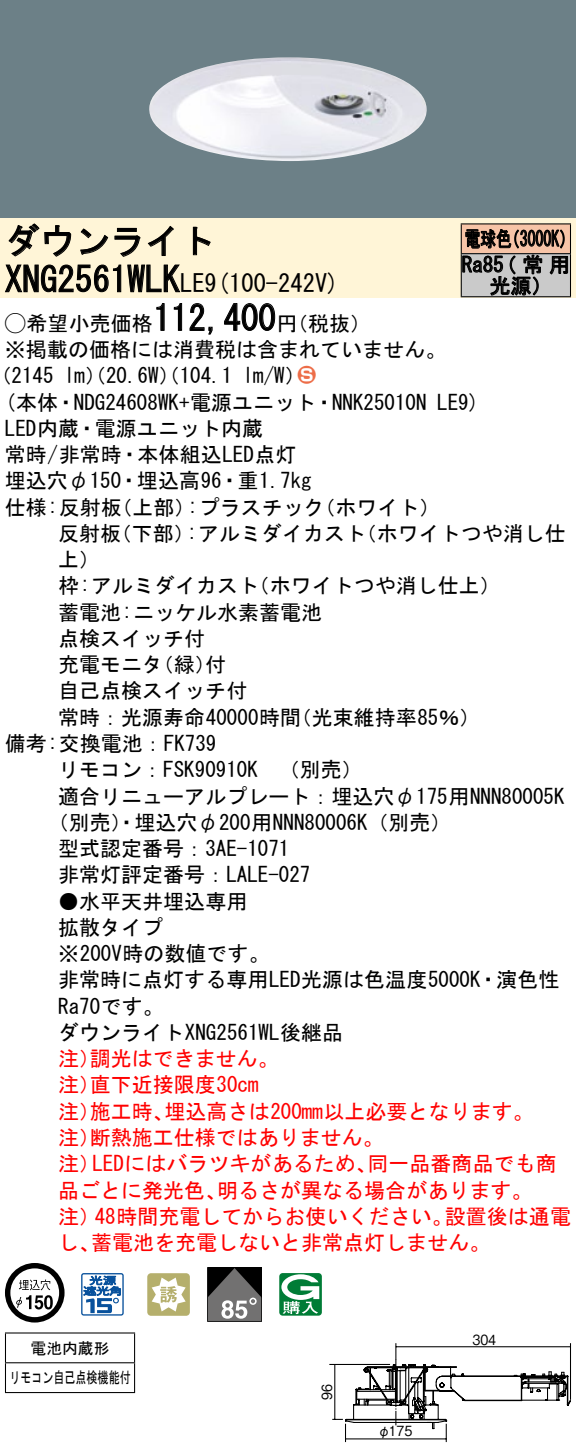
<style>
.page{position:relative;width:576px;height:1452px;background:#fff}
.page>*{position:absolute;margin:0;border:0;box-sizing:border-box;transform-origin:0 0}
.t1{font:35px "MS Gothic";color:#000}
.t2{font:24.5px "MS Gothic";color:#000}
.t3{font:21px/26.2px "MS Gothic";color:#000}
.t4{font:21px/26.2px "MS Gothic";color:#f00}
.t5{font:21px/25.9px "MS Gothic";color:#000;scale:.75 1}
.t6{font:21px "Ford Classification 1";color:#ed6d48}
.t7{font:15.75px/29.8px "MS Gothic";color:#000;text-align:center}
.t8{font:14px "Gothic BBB Pro Medium 90 pv RKSJ H";color:#000;scale:.9 1}
.s1{font-size:24.5px}
.s2{font-family:"Ford Classification 1"}
.s3{color:#fff}
</style>
<div class="page">
<div style="left:0;top:0;width:575px;height:218px;background:#6c8087"></div>
<img style="left:149px;top:57px;width:278px;height:104px">
<div style="left:0;top:218px;width:575px;height:80px;background:#fff5d7"></div>
<svg style="left:8px;top:223px;width:64px;height:34px"></svg>
<svg style="left:80px;top:227px;width:60px;height:30px"></svg>
<svg style="left:147px;top:226px;width:26px;height:30px"></svg>
<svg style="left:192px;top:226px;width:19px;height:30px"></svg>
<svg style="left:5px;top:264px;width:176px;height:29px"></svg>
<svg style="left:156px;top:303px;width:9px;height:28px"></svg>
<svg style="left:173px;top:303px;width:9px;height:28px"></svg>
<svg style="left:189px;top:303px;width:24px;height:32px"></svg>
<svg style="left:224px;top:303px;width:51px;height:28px"></svg>
<svg style="left:5px;top:1263px;width:59px;height:59px"></svg>
<svg style="left:44px;top:1294px;width:9px;height:15px"></svg>
<svg style="left:81px;top:1273px;width:43px;height:42px"></svg>
<svg style="left:147px;top:1273px;width:43px;height:42px"></svg>
<svg style="left:207px;top:1267px;width:55px;height:54px;background:#5c5c5c"></svg>
<svg style="left:279px;top:1273px;width:43px;height:42px"></svg>
<hr style="left:5px;top:1332px;width:130px;height:1px;background:#000">
<hr style="left:5px;top:1361px;width:130px;height:1px;background:#000">
<svg style="left:5px;top:1333px;width:1px;height:58px"></svg>
<svg style="left:134px;top:1333px;width:1px;height:58px"></svg>
<hr style="left:5px;top:1391px;width:130px;height:1px;background:#000">
<hr style="left:460px;top:223px;width:110px;height:1px;background:#000">
<hr style="left:569px;top:224px;width:2px;height:29px;background:#000">
<hr style="left:460px;top:253px;width:110px;height:1px;background:#000">
<hr style="left:569px;top:254px;width:2px;height:42px;background:#000">
<hr style="left:460px;top:296px;width:110px;height:1px;background:#000">
<svg style="left:460px;top:224px;width:108px;height:74px;background:#9d8f86"></svg>
<svg style="left:332px;top:1343px;width:238px;height:98px"></svg>
<hr style="left:329px;top:1363px;width:61px;height:1px;background:#000">
<hr style="left:334px;top:1364px;width:1px;height:54px;background:#000">
<h1 class="t1" style="left:5px;top:223px;width:212px">ダウンライト</h1>
<p class="t2" style="left:204px;top:271px;width:136px">(9 100-242 (V</p>
<h1 class="t1" style="left:5px;top:262px;width:201px">XNG2561WLK<span class="s1">LE</span></h1>
<h1 class="t1" style="left:153px;top:300px;width:124px">112,400</h1>
<p class="t3" style="left:5px;top:309px;width:443px"><span class="s2">A</span>希望小売価格<br>※掲載の価格には消費税は含まれていません。</p>
<p class="t6" style="left:298px;top:364px;width:19px">2<span class="s3">3</span></p>
<p class="t3" style="left:276px;top:310px;width:96px">（円税抜(</p>
<p class="t3" style="left:243px;top:362px;width:64px">l m (W/</p>
<p class="t3" style="left:-9px;top:362px;width:65px">（2145</p>
<p class="t3" style="left:64px;top:362px;width:169px">lm）（20.6 ）（W 104.1</p>
<p class="t5" style="left:495px;top:226px;width:100px;text-indent:-31px">電球色<br>（常用</p>
<p class="t5" style="left:504px;top:226px;width:96px">（3000 (K</p>
<p class="t3" style="left:489px;top:254px;width:64px;line-height:21px;text-indent:-28px">Ra85<br>光源(</p>
<p class="t3" style="left:5px;top:389px;width:423px">(本体・NDG24608WK+電源ユニット・NNK25010N</p>
<p class="t3" style="left:5px;top:415px;width:259px">LED内蔵・電源ユニット内蔵</p>
<p class="t3" style="left:5px;top:441px;width:293px">常時/非常時・本体組込LED点灯</p>
<p class="t3" style="left:5px;top:467px;width:308px">埋込穴φ150・埋込高96・重1.7kg</p>
<p class="t3" style="left:314px;top:494px;width:127px">（ホワイト(</p>
<p class="t3" style="left:187px;top:494px;width:139px">:プラスチック</p>
<p class="t3" style="left:5px;top:494px;width:118px">仕様:反射板</p>
<p class="t3" style="left:111px;top:494px;width:85px">（上部）</p>
<p class="t3" style="left:437px;top:389px;width:44px">LE (9</p>
<p class="t3" style="left:58px;top:520px;width:64px">反射板上(</p>
<p class="t3" style="left:111px;top:520px;width:85px">（下部）</p>
<p class="t3" style="left:187px;top:520px;width:181px">:アルミダイカスト</p>
<p class="t3" style="left:355px;top:520px;width:211px">（ホワイトつや消し仕</p>
<p class="t3" style="left:58px;top:572px;width:202px">枠:アルミダイカスト</p>
<p class="t3" style="left:58px;top:599px;width:265px">蓄電池:ニッケル水素蓄電池</p>
<p class="t3" style="left:58px;top:625px;width:148px">点検スイッチ付</p>
<p class="t3" style="left:153px;top:651px;width:75px">（緑付）</p>
<p class="t3" style="left:248px;top:572px;width:254px">（ホワイトつや消し仕上(</p>
<p class="t3" style="left:58px;top:651px;width:190px">充電モニタ<br>自己点検スイッチ付</p>
<p class="t3" style="left:58px;top:704px;width:244px">常時：光源寿命40000時間</p>
<p class="t3" style="left:5px;top:730px;width:213px">備考:交換電池：FK739</p>
<p class="t3" style="left:268px;top:756px;width:96px">　（別売(</p>
<p class="t3" style="left:290px;top:704px;width:191px">（光束維持率85％(</p>
<p class="t3" style="left:58px;top:756px;width:201px">リモコン：FSK90910K</p>
<p class="t3" style="left:58px;top:782px;width:507px">適合リニューアルプレート：埋込穴φ175用NNN80005K</p>
<p class="t3" style="left:48px;top:809px;width:405px">（別売）・埋込穴φ200用NNN80006 （K 別売(</p>
<p class="t3" style="left:58px;top:835px;width:233px">型式認定番号：3AE-1071</p>
<p class="t3" style="left:58px;top:861px;width:254px">非常灯評定番号：LALE-027</p>
<p class="t3" style="left:58px;top:887px;width:502px">●水平天井埋込専用<br>拡散タイプ<br>※200V時の数値です。<br>非常時に点灯する専用LED光源は色温度5000 ・K 演色性<br>Ra70です。<br>ダウンライトXNG2561WL後継品</p>
<p class="t4" style="left:90px;top:1045px;width:191px">調光はできません。</p>
<p class="t4" style="left:90px;top:1045px;width:170px;text-indent:-32px">注）<br>直下近接限度30cm</p>
<p class="t4" style="left:58px;top:1071px;width:43px">注）</p>
<p class="t4" style="left:164px;top:1097px;width:370px">埋込高さは200mm以上必要となります。</p>
<p class="t4" style="left:90px;top:1097px;width:86px">施工時、</p>
<p class="t4" style="left:90px;top:1097px;width:296px;text-indent:-32px">注）<br>断熱施工仕様ではありません。</p>
<p class="t4" style="left:58px;top:1124px;width:43px">注）</p>
<p class="t4" style="left:92px;top:1150px;width:286px">LEDにはバラツキがあるため、</p>
<p class="t4" style="left:367px;top:1150px;width:190px">同一品番商品でも商</p>
<p class="t4" style="left:58px;top:1150px;width:43px">注）</p>
<p class="t4" style="left:58px;top:1176px;width:170px">品ごとに発光色、</p>
<p class="t4" style="left:217px;top:1176px;width:317px">明るさが異なる場合があります。</p>
<p class="t4" style="left:444px;top:1202px;width:128px">設置後は通電</p>
<p class="t4" style="left:95px;top:1202px;width:359px">48時間充電してからお使いください。</p>
<p class="t4" style="left:91px;top:1202px;width:401px;text-indent:-33px">注）<br>蓄電池を充電しないと非常点灯しません。</p>
<p class="t4" style="left:58px;top:1229px;width:43px">し、</p>
<p class="t7" style="left:9px;top:1332px;width:123px">電池内蔵形<br>リモコン自己点検機能付</p>
<p class="t8" style="left:315px;top:1399px;width:19px;rotate:-90deg">96</p>
<p class="t8" style="left:377px;top:1418px;width:40px">φ175</p>
<p class="t8" style="left:472px;top:1327px;width:28px">304</p>
</div>
